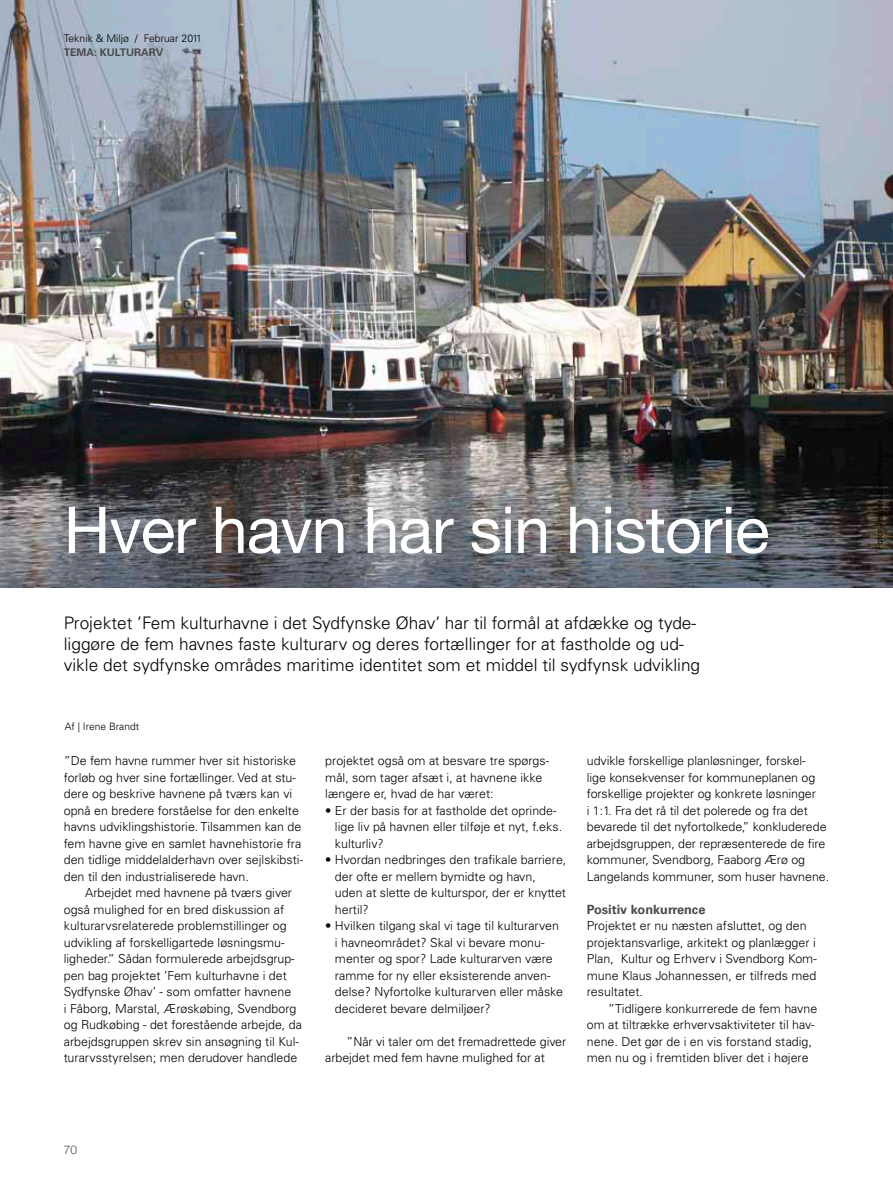
<style>
.page{position:relative;width:893px;height:1200px;background:#fff}
.page>*{position:absolute;margin:0;border:0;box-sizing:border-box;transform-origin:0 0}
.t1{font:64.5px "Helvetica Neue";letter-spacing:-.015em;color:#fff}
.t2{font:300 17.25px/21px "Univers";color:#000}
.t3{font:700 12.75px "Univers";color:#4a4a49}
.t4{font:300 12.45px/16.5px "Univers";color:#000}
.t5{font:300 12px "Helvetica Neue";color:#4a4a49}
.t6{font:300 10.5px "Univers";color:#000}
.t7{font:700 10.5px "Univers";color:#4a4a49}
.t8{font:300 10.2px "Univers";color:#000}
.t9{font:8.7px "Univers";color:#000}
</style>
<div class="page">
<img style="left:0;top:0;width:893px;height:587px">
<p class="t6" style="left:64px;top:32px;width:140px">Teknik &amp; Miljø / Februar 2011</p>
<p class="t7" style="left:64px;top:46px;width:101px">Tema: kulturarv</p>
<h1 class="t1" style="left:64px;top:491px;width:707px">Hver havn har sin historie</h1>
<p class="t2" style="left:64px;top:611px;width:638px">Projektet ’Fem kulturhavne i det Sydfynske Øhav’ har til formål at afdække og tyde&shy;liggøre de fem havnes faste kulturarv og deres fortællinger for at fastholde og ud&shy;vikle det sydfynske områdes maritime identitet som et middel til sydfynsk udvikling</p>
<p class="t8" style="left:65px;top:720px;width:76px">Af | Irene Brandt</p>
<p class="t4" style="left:64px;top:752px;width:241px">”De fem havne rummer hver sit historiske forløb og hver sine fortællinger. Ved at stu&shy;dere og beskrive havnene på tværs kan vi opnå en bredere forståelse for den enkelte havns udviklingshistorie. Tilsammen kan de fem havne give en samlet havnehistorie fra den tidlige middelalderhavn over sejlskibsti&shy;den til den industrialiserede havn.</p>
<p class="t4" style="left:64px;top:884px;width:240px;text-indent:21px">Arbejdet med havnene på tværs giver også mulighed for en bred diskussion af kulturarvsrelaterede problemstillinger og udvikling af forskelligartede løsningsmu&shy;ligheder.” Sådan formulerede arbejdsgrup&shy;pen bag projektet ’Fem kulturhavne i det Sydfynske Øhav’ - som omfatter havnene<br>i Fåborg, Marstal, Ærøskøbing, Svendborg og Rudkøbing - det forestående arbejde, da arbejdsgruppen skrev sin ansøgning til Kul&shy;turarvsstyrelsen; men derudover handlede</p>
<p class="t4" style="left:325px;top:752px;width:225px">projektet også om at besvare tre spørgs&shy;mål, som tager afsæt i, at havnene ikke længere er, hvad de har været:</p>
<p class="t4" style="left:335px;top:801px;width:229px;text-indent:-10px">• Er der basis for at fastholde det oprinde&shy;lige liv på havnen eller tilføje et nyt, f.eks. kulturliv?</p>
<p class="t4" style="left:335px;top:851px;width:233px;text-indent:-10px">• Hvordan nedbringes den trafikale barriere, der ofte er mellem bymidte og havn, uden at slette de kulturspor, der er knyttet hertil?</p>
<p class="t4" style="left:335px;top:917px;width:230px;text-indent:-10px">• Hvilken tilgang skal vi tage til kulturarven i havneområdet? Skal vi bevare monu&shy;menter og spor? Lade kulturarven være ramme for ny eller eksisterende anven&shy;delse? Nyfortolke kulturarven eller måske decideret bevare delmiljøer?</p>
<p class="t4" style="left:325px;top:1032px;width:242px;text-indent:21px">”Når vi taler om det fremadrettede giver arbejdet med fem havne mulighed for at</p>
<p class="t4" style="left:587px;top:752px;width:244px">udvikle forskellige planløsninger, forskel-<br>lige konsekvenser for kommuneplanen og forskellige projekter og konkrete løsninger<br>i 1:1. Fra det rå til det polerede og fra det bevarede til det nyfortolkede,” konkluderede arbejdsgruppen, der repræsenterede de fire kommuner, Svendborg, Faaborg Ærø og Langelands kommuner, som huser havnene.</p>
<p class="t3" style="left:587px;top:901px;width:120px">Positiv konkurrence</p>
<p class="t4" style="left:587px;top:917px;width:231px">Projektet er nu næsten afsluttet, og den projektansvarlige, arkitekt og planlægger i Plan, Kultur og Erhverv i Svendborg Kom&shy;mune Klaus Johannessen, er tilfreds med resultatet.</p>
<p class="t4" style="left:587px;top:999px;width:232px;text-indent:21px">”Tidligere konkurrerede de fem havne om at tiltrække erhvervsaktiviteter til hav&shy;nene. Det gør de i en vis forstand stadig, men nu og i fremtiden bliver det i højere</p>
<p class="t5" style="left:64px;top:1142px;width:15px">70</p>
<p class="t9" style="left:874px;top:550px;width:112px;rotate:-90deg">Foto: Jesper José Petersen</p>
</div>
